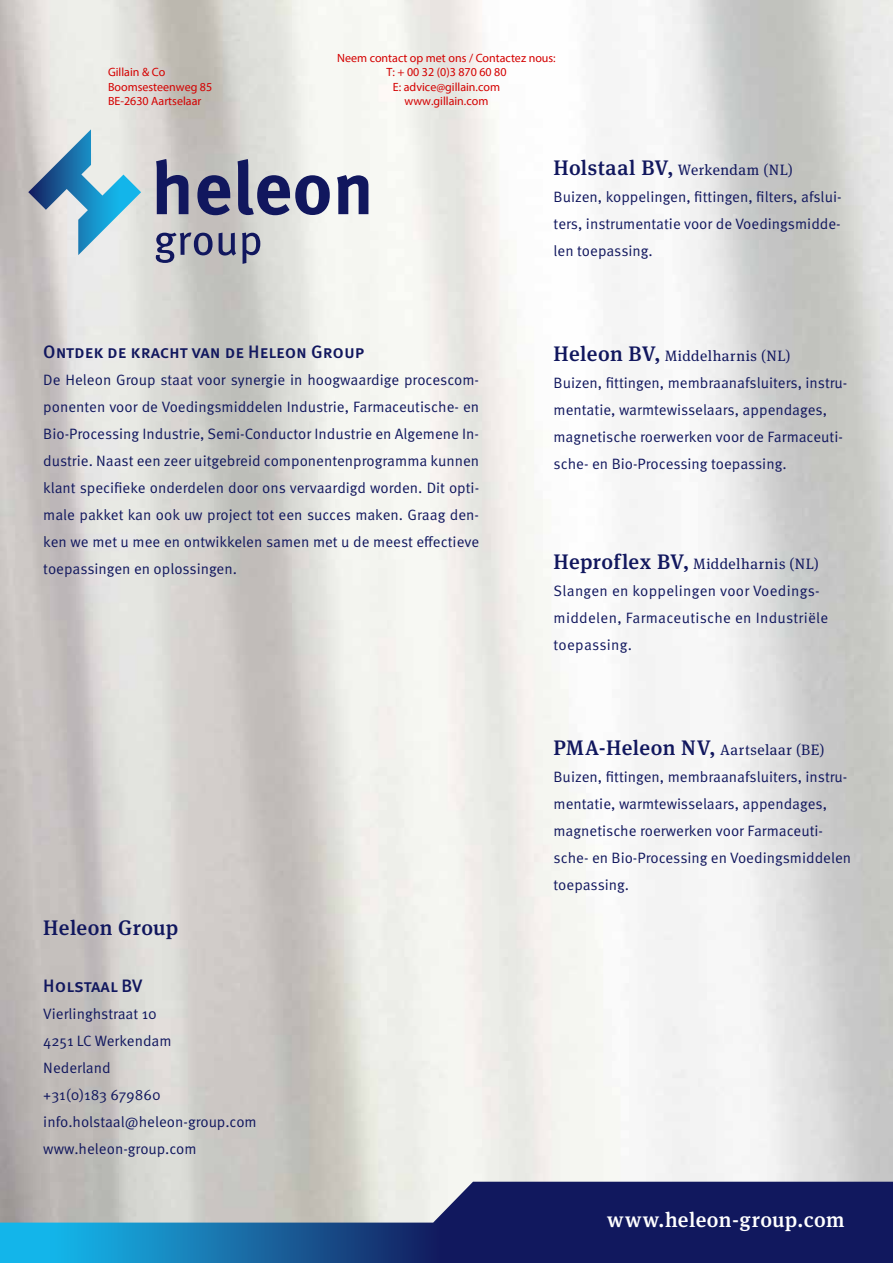
<style>
.page{position:relative;width:893px;height:1263px;background:#fff}
.page>*{position:absolute;margin:0;border:0;box-sizing:border-box;transform-origin:0 0}
.t1{font:500 21px "Meta Serif OT";letter-spacing:.015em;color:#fff}
.t2{font:500 21px "Meta Serif OT";letter-spacing:.015em;color:#11175e}
.t3{font:500 18px "Meta OT";color:#11175e}
.t4{font:15px/27px "Meta OT";color:#11175e}
.t5{font:15px "Meta Serif OT";letter-spacing:.035em;color:#11175e}
.t6{font:15px/27px "Meta OT";letter-spacing:.02em;color:#11175e}
.t7{font:12px/14.4px "Myriad Pro";color:#d40000}
.s1{font-weight:500;font-size:21px}
</style>
<div class="page">
<svg style="left:0;top:1182px;width:893px;height:81px;background:#415b8b"></svg>
<svg style="left:156px;top:233px;width:57px;height:30px;background:#898aa1"></svg>
<svg style="left:219px;top:233px;width:17px;height:23px"></svg>
<svg style="left:242px;top:233px;width:18px;height:31px"></svg>
<svg style="left:28px;top:129px;width:113px;height:126px;background:#a2c2d1"></svg>
<svg style="left:156px;top:159px;width:32px;height:55px;background:#64668d"></svg>
<svg style="left:197px;top:175px;width:33px;height:40px"></svg>
<svg style="left:238px;top:159px;width:92px;height:56px;background:#888ba7"></svg>
<svg style="left:337px;top:175px;width:31px;height:39px"></svg>
<p class="t7" style="left:108px;top:65px;width:106px">Gillain &amp; Co<br>Boomsesteenweg 85<br>BE-2630 Aartselaar</p>
<p class="t7" style="left:337px;top:50px;width:220px;text-align:center">Neem contact op met ons / Contactez nous:<br>T: + 00 32 (0)3 870 60 80<br>E: advice@gillain.com<br>www.gillain.com</p>
<p class="t5" style="left:554px;top:161px;width:241px"><span class="s1">Holstaal BV,</span> Werkendam (NL)</p>
<p class="t4" style="left:554px;top:184px;width:289px;text-align:justify">Buizen, koppelingen, fittingen, filters, afslui&shy;ters, instrumentatie voor de Voedingsmidde&shy;len toepassing.</p>
<p class="t3" style="left:43px;top:341px;width:323px">Ontdek de kracht van de Heleon Group</p>
<p class="t4" style="left:43px;top:367px;width:437px;text-align:justify">De Heleon Group staat voor synergie in hoogwaardige procescom&shy;ponenten voor de Voedingsmiddelen Industrie, Farmaceutische- en Bio-Processing Industrie, Semi-Conductor Industrie en Algemene In&shy;dustrie. Naast een zeer uitgebreid componentenprogramma kunnen klant specifieke onderdelen door ons vervaardigd worden. Dit opti&shy;male pakket kan ook uw project tot een succes maken. Graag den&shy;ken we met u mee en ontwikkelen samen met u de meest effectieve toepassingen en oplossingen.</p>
<h1 class="t2" style="left:43px;top:915px;width:137px">Heleon Group</h1>
<p class="t3" style="left:43px;top:975px;width:101px">Holstaal BV</p>
<p class="t4" style="left:43px;top:1001px;width:215px">Vierlinghstraat 10<br>4251 LC Werkendam<br>Nederland<br>+31(0)183 679860 info.holstaal@heleon-group.com www.heleon-group.com</p>
<p class="t5" style="left:554px;top:347px;width:238px"><span class="s1">Heleon BV,</span> Middelharnis (NL)</p>
<p class="t4" style="left:554px;top:370px;width:295px">Buizen, fittingen, membraanafsluiters, instru&shy;mentatie, warmtewisselaars, appendages, magnetische roerwerken voor de Farmaceuti&shy;sche- en Bio-Processing toepassing.</p>
<p class="t5" style="left:554px;top:555px;width:267px"><span class="s1">Heproflex BV,</span> Middelharnis (NL)</p>
<p class="t6" style="left:554px;top:577px;width:276px">Slangen en koppelingen voor Voedings&shy;middelen, Farmaceutische en Industriële toepassing.</p>
<p class="t5" style="left:554px;top:741px;width:272px"><span class="s1">PMA-Heleon NV,</span> Aartselaar (BE)</p>
<p class="t4" style="left:554px;top:763px;width:299px">Buizen, fittingen, membraanafsluiters, instru&shy;mentatie, warmtewisselaars, appendages, magnetische roerwerken voor Farmaceuti&shy;sche- en Bio-Processing en Voedingsmiddelen toepassing.</p>
<h1 class="t1" style="left:607px;top:1207px;width:239px">www.heleon-group.com</h1>
</div>
